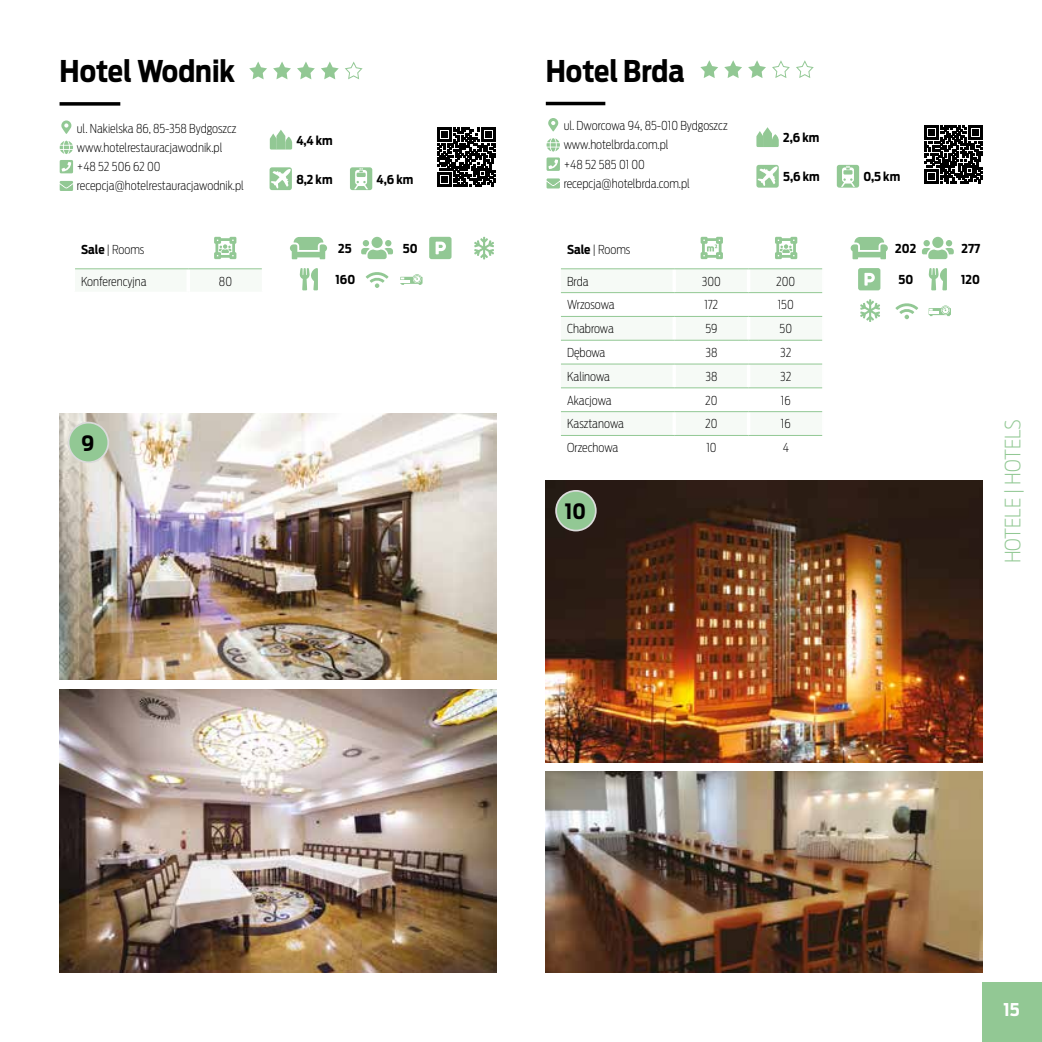
<style>
.page{position:relative;width:1042px;height:1042px;background:#fff}
.page>*{position:absolute;margin:0;border:0;box-sizing:border-box;transform-origin:0 0}
.t1{font:700 29.75px "Ford Antenna Cond";color:#000}
.t2{font:200 21px "Ford Antenna Cond";color:#92c894}
.t3{font:700 21px "Ford Antenna Cond";color:#000}
.t4{font:700 17.5px "Ford Antenna Cond";color:#fff}
.t5{font:200 12.25px/19.2px "Ford Antenna Cond";color:#000}
.t6{font:700 12.25px "Ford Antenna Cond";color:#000}
.s1{font-weight:700}
</style>
<div class="page">
<div style="left:982px;top:982px;width:60px;height:60px;background:#92c894"></div>
<img style="left:60px;top:413px;width:436px;height:267px">
<svg style="left:60px;top:102px;width:60px;height:4px"></svg>
<hr style="left:546px;top:102px;width:59px;height:3px;background:#000">
<img style="left:546px;top:771px;width:436px;height:201px">
<svg style="left:60px;top:141px;width:13px;height:13px"></svg>
<svg style="left:60px;top:160px;width:13px;height:13px"></svg>
<svg style="left:60px;top:181px;width:13px;height:10px"></svg>
<svg style="left:61px;top:120px;width:10px;height:14px"></svg>
<div style="left:350px;top:167px;width:22px;height:23px;background:#92c894;border-radius:2px"></div>
<svg style="left:354px;top:168px;width:14px;height:21px"></svg>
<div style="left:270px;top:167px;width:22px;height:23px;background:#92c894;border-radius:2px"></div>
<svg style="left:271px;top:169px;width:20px;height:19px"></svg>
<svg style="left:270px;top:130px;width:22px;height:19px"></svg>
<svg style="left:437px;top:128px;width:58px;height:58px"></svg>
<svg style="left:75px;top:236px;width:187px;height:34px"></svg>
<svg style="left:546px;top:138px;width:14px;height:33px"></svg>
<svg style="left:546px;top:178px;width:14px;height:10px"></svg>
<svg style="left:548px;top:118px;width:10px;height:13px"></svg>
<div style="left:837px;top:165px;width:22px;height:23px;background:#92c894;border-radius:2px"></div>
<svg style="left:841px;top:166px;width:14px;height:21px"></svg>
<div style="left:756px;top:165px;width:23px;height:23px;background:#92c894;border-radius:2px"></div>
<svg style="left:757px;top:166px;width:20px;height:20px"></svg>
<svg style="left:756px;top:127px;width:23px;height:20px"></svg>
<svg style="left:924px;top:125px;width:58px;height:59px"></svg>
<img style="left:60px;top:690px;width:436px;height:282px">
<svg style="left:561px;top:269px;width:261px;height:166px;fill:#f6faf6"></svg>
<hr style="left:672px;top:269px;width:4px;height:23px;background:#fff">
<hr style="left:747px;top:269px;width:3px;height:23px;background:#fff">
<hr style="left:672px;top:293px;width:4px;height:23px;background:#fff">
<hr style="left:747px;top:293px;width:3px;height:23px;background:#fff">
<hr style="left:672px;top:317px;width:4px;height:23px;background:#fff">
<hr style="left:747px;top:317px;width:3px;height:23px;background:#fff">
<hr style="left:672px;top:341px;width:4px;height:23px;background:#fff">
<hr style="left:747px;top:341px;width:3px;height:23px;background:#fff">
<hr style="left:672px;top:364px;width:4px;height:23px;background:#fff">
<hr style="left:747px;top:364px;width:3px;height:23px;background:#fff">
<hr style="left:672px;top:388px;width:4px;height:23px;background:#fff">
<hr style="left:747px;top:388px;width:3px;height:23px;background:#fff">
<hr style="left:672px;top:412px;width:4px;height:23px;background:#fff">
<hr style="left:747px;top:412px;width:3px;height:23px;background:#fff">
<hr style="left:561px;top:268px;width:113px;height:1px;background:#92c894">
<hr style="left:674px;top:268px;width:74px;height:1px;background:#92c894">
<hr style="left:748px;top:268px;width:74px;height:1px;background:#92c894">
<hr style="left:561px;top:292px;width:113px;height:1px;background:#92c894">
<hr style="left:674px;top:292px;width:74px;height:1px;background:#92c894">
<hr style="left:748px;top:292px;width:74px;height:1px;background:#92c894">
<hr style="left:561px;top:316px;width:113px;height:1px;background:#92c894">
<hr style="left:674px;top:316px;width:74px;height:1px;background:#92c894">
<hr style="left:748px;top:316px;width:74px;height:1px;background:#92c894">
<hr style="left:561px;top:340px;width:113px;height:1px;background:#92c894">
<hr style="left:674px;top:340px;width:74px;height:1px;background:#92c894">
<hr style="left:748px;top:340px;width:74px;height:1px;background:#92c894">
<hr style="left:561px;top:364px;width:113px;height:1px;background:#92c894">
<hr style="left:674px;top:364px;width:74px;height:1px;background:#92c894">
<hr style="left:748px;top:364px;width:74px;height:1px;background:#92c894">
<hr style="left:561px;top:387px;width:113px;height:1px;background:#92c894">
<hr style="left:674px;top:387px;width:74px;height:1px;background:#92c894">
<hr style="left:748px;top:387px;width:74px;height:1px;background:#92c894">
<hr style="left:561px;top:411px;width:113px;height:1px;background:#92c894">
<hr style="left:674px;top:411px;width:74px;height:1px;background:#92c894">
<hr style="left:748px;top:411px;width:74px;height:1px;background:#92c894">
<hr style="left:561px;top:435px;width:113px;height:1px;background:#92c894">
<hr style="left:674px;top:435px;width:74px;height:1px;background:#92c894">
<hr style="left:748px;top:435px;width:74px;height:1px;background:#92c894">
<svg style="left:700px;top:237px;width:23px;height:22px"></svg>
<svg style="left:775px;top:237px;width:22px;height:22px"></svg>
<img style="left:546px;top:480px;width:436px;height:283px">
<svg style="left:249px;top:62px;width:18px;height:17px"></svg>
<svg style="left:273px;top:62px;width:18px;height:17px"></svg>
<svg style="left:297px;top:62px;width:18px;height:17px"></svg>
<svg style="left:321px;top:62px;width:18px;height:17px"></svg>
<svg style="left:345px;top:62px;width:18px;height:17px"></svg>
<svg style="left:700px;top:60px;width:18px;height:18px"></svg>
<svg style="left:724px;top:60px;width:18px;height:18px"></svg>
<svg style="left:748px;top:60px;width:18px;height:18px"></svg>
<svg style="left:772px;top:60px;width:18px;height:18px"></svg>
<svg style="left:796px;top:60px;width:18px;height:18px"></svg>
<svg style="left:366px;top:272px;width:22px;height:16px"></svg>
<svg style="left:474px;top:237px;width:20px;height:22px"></svg>
<svg style="left:429px;top:237px;width:22px;height:22px"></svg>
<svg style="left:400px;top:274px;width:22px;height:11px"></svg>
<svg style="left:300px;top:268px;width:18px;height:22px"></svg>
<svg style="left:290px;top:237px;width:37px;height:22px"></svg>
<svg style="left:361px;top:237px;width:32px;height:22px"></svg>
<svg style="left:895px;top:303px;width:23px;height:16px"></svg>
<svg style="left:860px;top:299px;width:20px;height:23px"></svg>
<svg style="left:858px;top:268px;width:22px;height:22px"></svg>
<svg style="left:928px;top:305px;width:23px;height:11px"></svg>
<svg style="left:929px;top:268px;width:18px;height:22px"></svg>
<svg style="left:850px;top:237px;width:38px;height:22px"></svg>
<svg style="left:922px;top:237px;width:32px;height:22px"></svg>
<div style="left:69px;top:423px;width:39px;height:39px;background:#92c894;border-radius:50%"></div>
<div style="left:68px;top:422px;width:41px;height:41px;border:2px solid #dadada;border-radius:50%"></div>
<div style="left:556px;top:491px;width:40px;height:39px;background:#92c894;border-radius:50%"></div>
<div style="left:555px;top:490px;width:42px;height:41px;border:2px solid #dadada;border-radius:50%"></div>
<h1 class="t1" style="left:60px;top:45px;width:177px">Hotel Wodnik</h1>
<h1 class="t1" style="left:546px;top:44px;width:140px">Hotel Brda</h1>
<p class="t5" style="left:77px;top:117px;width:169px">ul. Nakielska 86, 85-358 Bydgoszcz www.hotelrestauracjawodnik.pl +48 52 506 62 00 recepcja@hotelrestauracjawodnik.pl</p>
<p class="t6" style="left:296px;top:129px;width:38px">4,4 km</p>
<p class="t6" style="left:296px;top:168px;width:38px">8,2 km</p>
<p class="t6" style="left:376px;top:168px;width:38px">4,6 km</p>
<p class="t5" style="left:564px;top:115px;width:165px">ul. Dworcowa 94, 85-010 Bydgoszcz www.hotelbrda.com.pl<br>+48 52 585 01 00 recepcja@hotelbrda.com.pl</p>
<p class="t6" style="left:783px;top:127px;width:38px">2,6 km</p>
<p class="t6" style="left:783px;top:166px;width:38px">5,6 km</p>
<p class="t6" style="left:863px;top:166px;width:38px">0,5 km</p>
<p class="t5" style="left:81px;top:238px;width:65px"><span class="s1">Sale</span> | Rooms</p>
<p class="t5" style="left:81px;top:270px;width:67px">Konferencyjna</p>
<p class="t5" style="left:219px;top:270px;width:15px">80</p>
<h2 class="t3" style="left:81px;top:424px;width:14px">9</h2>
<p class="t6" style="left:338px;top:237px;width:15px">25</p>
<p class="t6" style="left:403px;top:237px;width:16px">50</p>
<p class="t6" style="left:335px;top:269px;width:21px">160</p>
<p class="t5" style="left:567px;top:238px;width:65px"><span class="s1">Sale</span> | Rooms</p>
<p class="t5" style="left:567px;top:270px;width:23px">Brda</p>
<p class="t5" style="left:702px;top:270px;width:21px">300</p>
<p class="t5" style="left:776px;top:270px;width:21px">200</p>
<p class="t5" style="left:567px;top:294px;width:49px">Wrzosowa</p>
<p class="t5" style="left:704px;top:294px;width:15px">172</p>
<p class="t5" style="left:778px;top:294px;width:17px">150</p>
<p class="t5" style="left:567px;top:317px;width:48px">Chabrowa</p>
<p class="t5" style="left:705px;top:317px;width:13px">59</p>
<p class="t5" style="left:779px;top:317px;width:14px">50</p>
<p class="t5" style="left:567px;top:341px;width:40px">Dębowa</p>
<p class="t5" style="left:705px;top:341px;width:13px">38</p>
<p class="t5" style="left:780px;top:341px;width:13px">32</p>
<p class="t5" style="left:567px;top:365px;width:44px">Kalinowa</p>
<p class="t5" style="left:705px;top:365px;width:13px">38</p>
<p class="t5" style="left:780px;top:365px;width:13px">32</p>
<p class="t5" style="left:567px;top:389px;width:46px">Akacjowa</p>
<p class="t5" style="left:705px;top:389px;width:14px">20</p>
<p class="t5" style="left:781px;top:389px;width:11px">16</p>
<p class="t5" style="left:567px;top:413px;width:58px">Kasztanowa</p>
<p class="t5" style="left:705px;top:413px;width:14px">20</p>
<p class="t5" style="left:781px;top:413px;width:11px">16</p>
<p class="t5" style="left:567px;top:437px;width:53px">Orzechowa</p>
<p class="t5" style="left:706px;top:437px;width:12px">10</p>
<p class="t5" style="left:783px;top:437px;width:8px">4</p>
<p class="t6" style="left:895px;top:237px;width:23px">202</p>
<p class="t6" style="left:961px;top:237px;width:20px">277</p>
<p class="t6" style="left:898px;top:269px;width:16px">50</p>
<p class="t6" style="left:961px;top:269px;width:20px">120</p>
<h2 class="t3" style="left:565px;top:493px;width:22px">10</h2>
<h2 class="t2" style="left:995px;top:563px;width:145px;rotate:-90deg">HOTELE | HOTELS</h2>
<h3 class="t4" style="left:1003px;top:994px;width:18px">15</h3>
</div>
